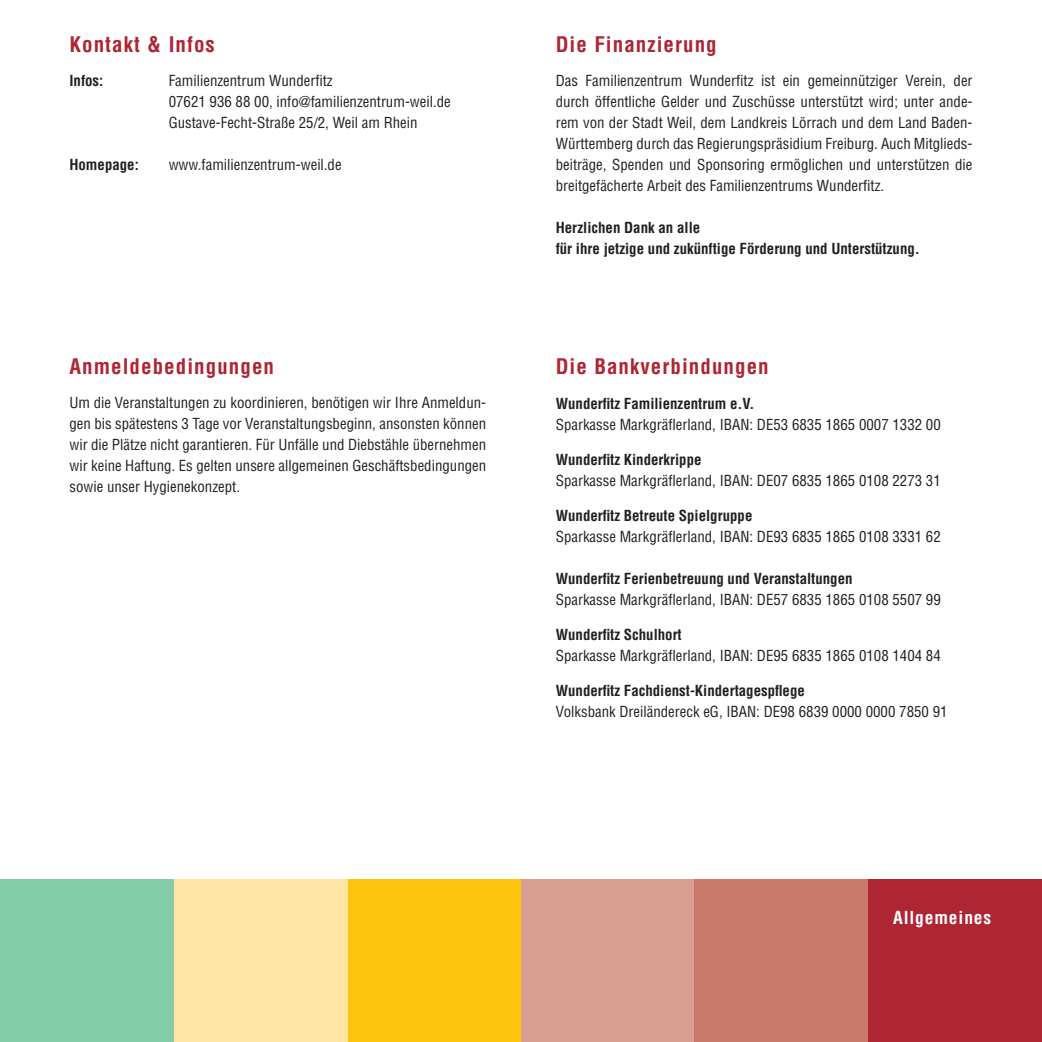
<style>
.page{position:relative;width:1042px;height:1042px;background:#fff}
.page>*{position:absolute;margin:0;border:0;box-sizing:border-box;transform-origin:0 0}
.t1{font:700 condensed 21px "Helvetica";letter-spacing:.05em;color:#ae2533}
.t2{font:700 condensed 17.5px "Helvetica";letter-spacing:.05em;color:#fff}
.t3{font:condensed 14.88px/21px "Helvetica";color:#231f20;text-align:justify}
.t4{font:700 condensed 14.88px/21px "Helvetica";color:#231f20}
</style>
<div class="page">
<div style="left:867px;top:880px;width:175px;height:162px;background:#ae2533"></div>
<div style="left:347px;top:880px;width:174px;height:162px;background:#fec40e"></div>
<div style="left:0;top:880px;width:174px;height:162px;background:#85ccab"></div>
<div style="left:521px;top:880px;width:173px;height:162px;background:#d89f92"></div>
<div style="left:694px;top:880px;width:173px;height:162px;background:#c9796b"></div>
<div style="left:174px;top:880px;width:173px;height:162px;background:#ffe4a6"></div>
<h1 class="t1" style="left:69px;top:31px;width:147px">Kontakt &amp; Infos</h1>
<h1 class="t1" style="left:556px;top:31px;width:163px">Die Finanzierung</h1>
<p class="t4" style="left:69px;top:70px;width:35px">Infos:</p>
<p class="t3" style="left:169px;top:70px;width:284px;text-align:left">Familienzentrum Wunderfitz<br>07621 936 88 00, info@familienzentrum-weil.de<br>Gustave-Fecht-Straße 25/2, Weil am Rhein</p>
<p class="t4" style="left:69px;top:154px;width:71px">Homepage:</p>
<p class="t3" style="left:169px;top:154px;width:174px">www.familienzentrum-weil.de</p>
<p class="t3" style="left:556px;top:70px;width:418px">Das Familienzentrum Wunderfitz ist ein gemeinnütziger Verein, der durch öffentliche Gelder und Zuschüsse unterstützt wird; unter ande&shy;rem von der Stadt Weil, dem Landkreis Lörrach und dem Land Baden-Württemberg durch das Regierungspräsidium Freiburg. Auch Mitglieds&shy;beiträge, Spenden und Sponsoring ermöglichen und unterstützen die breitgefächerte Arbeit des Familienzentrums Wunderfitz.</p>
<p class="t4" style="left:556px;top:217px;width:366px">Herzlichen Dank an alle<br>für ihre jetzige und zukünftige Förderung und Unterstützung.</p>
<h1 class="t1" style="left:69px;top:353px;width:206px">Anmeldebedingungen</h1>
<h1 class="t1" style="left:556px;top:353px;width:215px">Die Bankverbindungen</h1>
<p class="t3" style="left:69px;top:392px;width:418px">Um die Veranstaltungen zu koordinieren, benötigen wir Ihre Anmeldun&shy;gen bis spätestens 3 Tage vor Veranstaltungsbeginn, ansonsten können wir die Plätze nicht garantieren. Für Unfälle und Diebstähle übernehmen wir keine Haftung. Es gelten unsere allgemeinen Geschäftsbedingungen sowie unser Hygienekonzept.</p>
<p class="t4" style="left:556px;top:393px;width:200px">Wunderfitz Familienzentrum e.V.</p>
<p class="t3" style="left:556px;top:414px;width:387px">Sparkasse Markgräflerland, IBAN: DE53 6835 1865 0007 1332 00</p>
<p class="t4" style="left:556px;top:449px;width:147px">Wunderfitz Kinderkrippe</p>
<p class="t3" style="left:556px;top:470px;width:387px">Sparkasse Markgräflerland, IBAN: DE07 6835 1865 0108 2273 31</p>
<p class="t4" style="left:556px;top:505px;width:198px">Wunderfitz Betreute Spielgruppe</p>
<p class="t3" style="left:556px;top:526px;width:387px">Sparkasse Markgräflerland, IBAN: DE93 6835 1865 0108 3331 62</p>
<p class="t4" style="left:556px;top:568px;width:298px">Wunderfitz Ferienbetreuung und Veranstaltungen</p>
<p class="t3" style="left:556px;top:589px;width:387px">Sparkasse Markgräflerland, IBAN: DE57 6835 1865 0108 5507 99</p>
<p class="t4" style="left:556px;top:624px;width:128px">Wunderfitz Schulhort</p>
<p class="t3" style="left:556px;top:645px;width:387px">Sparkasse Markgräflerland, IBAN: DE95 6835 1865 0108 1404 84</p>
<p class="t4" style="left:556px;top:680px;width:251px">Wunderfitz Fachdienst-Kindertagespflege</p>
<p class="t3" style="left:556px;top:701px;width:393px">Volksbank Dreiländereck eG, IBAN: DE98 6839 0000 0000 7850 91</p>
<p class="t2" style="left:893px;top:907px;width:100px">Allgemeines</p>
</div>
